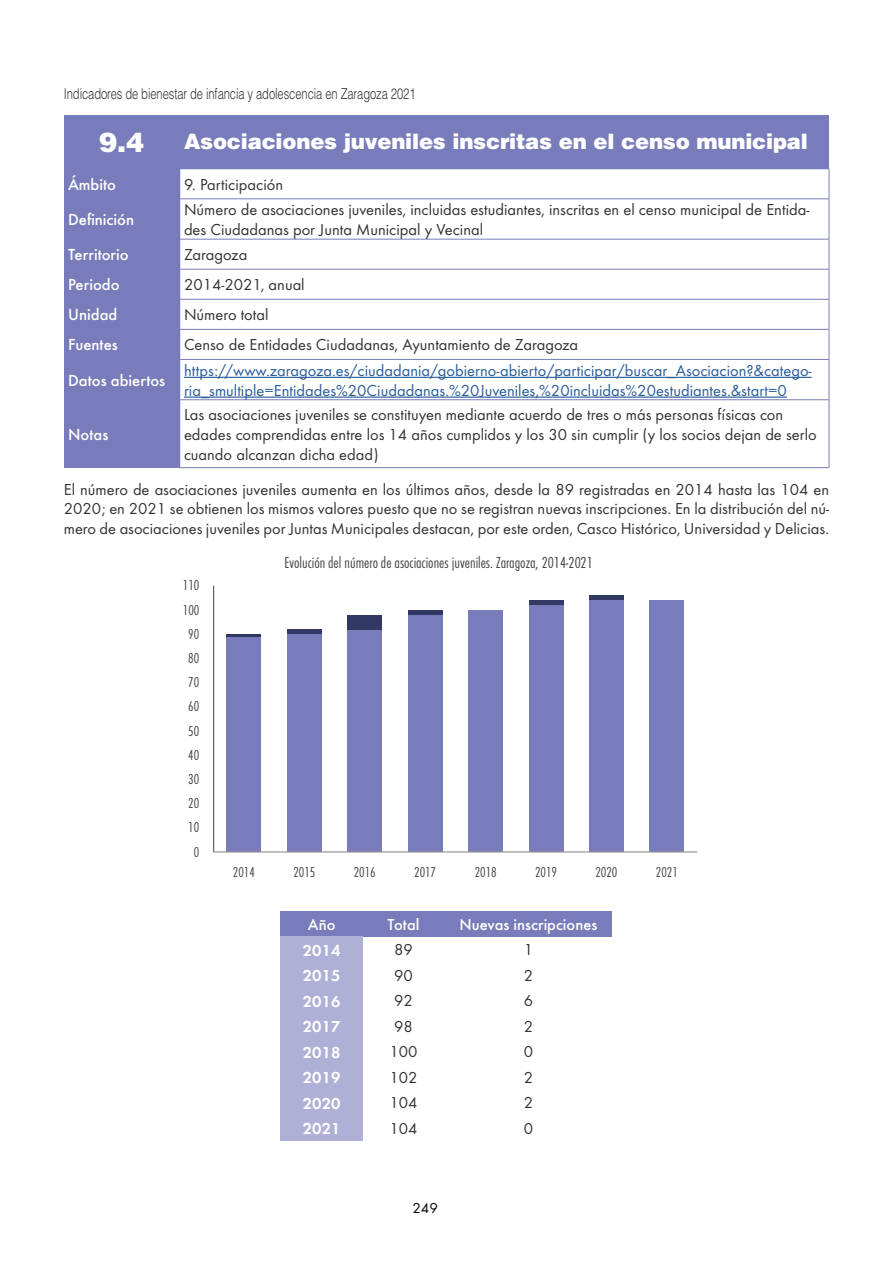
<style>
.page{position:relative;width:893px;height:1263px;background:#fff}
.page>*{position:absolute;margin:0;border:0;box-sizing:border-box;transform-origin:0 0}
.t1{font:900 27.3px "Helvetica LT Std";color:#fff}
.t2{font:900 21.15px "Helvetica LT Std";letter-spacing:-.01em;color:#fff}
.t3{font:500 16.65px "Futura Round";color:#fff}
.t4{font:16.5px/25.5px "Futura Round";color:#323232}
.t5{font:16.5px/19.8px "Futura Round";color:#275b9b}
.t6{font:300 16.5px "Futura Round Cond";color:#414141}
.t7{font:600 16.5px "Futura Round";color:#fff}
.t8{font:500 16.5px "Futura Round";color:#fff}
.t9{font:300 15px "Helvetica LT Std";letter-spacing:-.01em;color:#323232;scale:.75 1}
.t10{font:300 15px "Futura Round Cond";letter-spacing:-.005em;color:#414141}
.t11{font:15px "Futura Round";color:#000}
</style>
<div class="page">
<div style="left:64px;top:115px;width:116px;height:54px;background:#797cba"></div>
<div style="left:180px;top:115px;width:649px;height:54px;background:#797cba"></div>
<div style="left:64px;top:169px;width:116px;height:30px;background:#797cba"></div>
<div style="left:64px;top:199px;width:116px;height:40px;background:#797cba"></div>
<div style="left:64px;top:239px;width:116px;height:30px;background:#797cba"></div>
<div style="left:64px;top:269px;width:116px;height:30px;background:#797cba"></div>
<div style="left:64px;top:299px;width:116px;height:30px;background:#797cba"></div>
<div style="left:64px;top:329px;width:116px;height:30px;background:#797cba"></div>
<div style="left:64px;top:359px;width:116px;height:41px;background:#797cba"></div>
<div style="left:64px;top:400px;width:116px;height:68px;background:#797cba"></div>
<hr style="left:179px;top:239px;width:650px;height:1px;background:#797cba">
<hr style="left:179px;top:329px;width:650px;height:1px;background:#797cba">
<hr style="left:179px;top:359px;width:650px;height:1px;background:#797cba">
<hr style="left:179px;top:399px;width:650px;height:1px;background:#797cba">
<hr style="left:179px;top:467px;width:650px;height:1px;background:#797cba">
<hr style="left:829px;top:169px;width:1px;height:30px;background:#797cba">
<hr style="left:829px;top:199px;width:1px;height:40px;background:#797cba">
<hr style="left:829px;top:239px;width:1px;height:30px;background:#797cba">
<hr style="left:829px;top:299px;width:1px;height:30px;background:#797cba">
<hr style="left:829px;top:329px;width:1px;height:30px;background:#797cba">
<hr style="left:829px;top:359px;width:1px;height:41px;background:#797cba">
<hr style="left:829px;top:400px;width:1px;height:67px;background:#797cba">
<hr style="left:179px;top:269px;width:650px;height:1px;background:#797cba">
<hr style="left:179px;top:299px;width:650px;height:1px;background:#797cba">
<hr style="left:829px;top:269px;width:1px;height:30px;background:#797cba">
<hr style="left:179px;top:198px;width:650px;height:1px;background:#797cba">
<hr style="left:184px;top:377px;width:628px;height:1px;background:#275b9b">
<hr style="left:184px;top:397px;width:603px;height:1px;background:#275b9b">
<div style="left:281px;top:911px;width:82px;height:25px;background:#797cba"></div>
<div style="left:363px;top:911px;width:81px;height:25px;background:#797cba"></div>
<div style="left:444px;top:911px;width:168px;height:25px;background:#797cba"></div>
<div style="left:281px;top:936px;width:82px;height:26px;background:#afb0d6"></div>
<div style="left:281px;top:962px;width:82px;height:25px;background:#afb0d6"></div>
<div style="left:281px;top:987px;width:82px;height:26px;background:#afb0d6"></div>
<div style="left:281px;top:1013px;width:82px;height:26px;background:#afb0d6"></div>
<div style="left:281px;top:1039px;width:82px;height:25px;background:#afb0d6"></div>
<div style="left:281px;top:1064px;width:82px;height:26px;background:#afb0d6"></div>
<div style="left:281px;top:1090px;width:82px;height:25px;background:#afb0d6"></div>
<div style="left:281px;top:1115px;width:82px;height:26px;background:#afb0d6"></div>
<div style="left:650px;top:600px;width:34px;height:252px;background:#797cba"></div>
<div style="left:589px;top:600px;width:35px;height:252px;background:#797cba"></div>
<div style="left:529px;top:605px;width:34px;height:247px;background:#797cba"></div>
<div style="left:468px;top:610px;width:35px;height:242px;background:#797cba"></div>
<div style="left:408px;top:615px;width:34px;height:237px;background:#797cba"></div>
<div style="left:348px;top:629px;width:34px;height:223px;background:#797cba"></div>
<div style="left:287px;top:634px;width:35px;height:218px;background:#797cba"></div>
<div style="left:227px;top:637px;width:34px;height:215px;background:#797cba"></div>
<hr style="left:227px;top:634px;width:34px;height:3px;background:#313863">
<div style="left:287px;top:629px;width:35px;height:5px;background:#313863"></div>
<div style="left:348px;top:615px;width:34px;height:14px;background:#313863"></div>
<div style="left:408px;top:610px;width:34px;height:5px;background:#313863"></div>
<div style="left:529px;top:600px;width:34px;height:5px;background:#313863"></div>
<div style="left:589px;top:595px;width:35px;height:5px;background:#313863"></div>
<hr style="left:213px;top:586px;width:1px;height:266px;background:#414141">
<hr style="left:214px;top:851px;width:483px;height:1px;background:#8f8f8f">
<p class="t9" style="left:64px;top:84px;width:471px">Indicadores de bienestar de infancia y adolescencia en Zaragoza 2021</p>
<p class="t1" style="left:99px;top:124px;width:46px">9.4</p>
<p class="t2" style="left:184px;top:128px;width:625px">Asociaciones juveniles inscritas en el censo municipal</p>
<p class="t3" style="left:68px;top:172px;width:49px">Ámbito</p>
<p class="t4" style="left:184px;top:170px;width:101px">9. Participación</p>
<p class="t3" style="left:68px;top:207px;width:68px">Defnición</p>
<p class="t4" style="left:184px;top:199px;width:627px;line-height:19.8px">Número de asociaciones juveniles, incluidas estudiantes, inscritas en el censo municipal de Entida&shy;des Ciudadanas por Junta Municipal y Vecinal</p>
<p class="t3" style="left:68px;top:242px;width:62px">Territorio</p>
<p class="t4" style="left:184px;top:241px;width:65px">Zaragoza</p>
<p class="t3" style="left:68px;top:272px;width:53px">Periodo</p>
<p class="t4" style="left:184px;top:271px;width:122px">2014-2021, anual</p>
<p class="t3" style="left:68px;top:303px;width:51px">Unidad</p>
<p class="t4" style="left:184px;top:301px;width:86px">Número total</p>
<p class="t3" style="left:68px;top:333px;width:51px">Fuentes</p>
<p class="t4" style="left:184px;top:331px;width:396px">Censo de Entidades Ciudadanas, Ayuntamiento de Zaragoza</p>
<p class="t3" style="left:68px;top:368px;width:99px">Datos abiertos</p>
<p class="t5" style="left:184px;top:359px;width:629px">https://www.zaragoza.es/ciudadania/gobierno-abierto/participar/buscar_Asociacion?&amp;catego&shy;ria_smultiple=Entidades%20Ciudadanas.%20Juveniles,%20incluidas%20estudiantes.&amp;start=0</p>
<p class="t3" style="left:68px;top:422px;width:42px">Notas</p>
<p class="t4" style="left:184px;top:403px;width:634px;line-height:19.8px">Las asociaciones juveniles se constituyen mediante acuerdo de tres o más personas físicas con edades comprendidas entre los 14 años cumplidos y los 30 sin cumplir (y los socios dejan de serlo cuando alcanzan dicha edad)</p>
<p class="t4" style="left:64px;top:478px;width:767px;line-height:19.8px;text-align:justify">El número de asociaciones juveniles aumenta en los últimos años, desde la 89 registradas en 2014 hasta las 104 en 2020; en 2021 se obtienen los mismos valores puesto que no se registran nuevas inscripciones. En la distribución del nú&shy;mero de asociaciones juveniles por Juntas Municipales destacan, por este orden, Casco Histórico, Universidad y Delicias.</p>
<p class="t6" style="left:284px;top:552px;width:310px">Evolución del número de asociaciones juveniles. Zaragoza, 2014-2021</p>
<p class="t10" style="left:183px;top:575px;width:18px">110</p>
<p class="t10" style="left:183px;top:600px;width:18px">100</p>
<p class="t10" style="left:188px;top:624px;width:13px">90</p>
<p class="t10" style="left:188px;top:648px;width:13px">80</p>
<p class="t10" style="left:188px;top:672px;width:13px">70</p>
<p class="t10" style="left:188px;top:696px;width:13px">60</p>
<p class="t10" style="left:188px;top:721px;width:13px">50</p>
<p class="t10" style="left:188px;top:745px;width:13px">40</p>
<p class="t10" style="left:188px;top:769px;width:13px">30</p>
<p class="t10" style="left:188px;top:793px;width:12px">20</p>
<p class="t10" style="left:188px;top:817px;width:13px">10</p>
<p class="t10" style="left:194px;top:842px;width:7px">0</p>
<p class="t10" style="left:233px;top:862px;width:23px">2014</p>
<p class="t10" style="left:293px;top:862px;width:23px">2015</p>
<p class="t10" style="left:354px;top:862px;width:23px">2016</p>
<p class="t10" style="left:414px;top:862px;width:23px">2017</p>
<p class="t10" style="left:475px;top:862px;width:23px">2018</p>
<p class="t10" style="left:535px;top:862px;width:23px">2019</p>
<p class="t10" style="left:595px;top:862px;width:23px">2020</p>
<p class="t10" style="left:656px;top:862px;width:23px">2021</p>
<p class="t8" style="left:308px;top:912px;width:29px">Año</p>
<p class="t8" style="left:388px;top:912px;width:33px">Total</p>
<p class="t8" style="left:459px;top:912px;width:139px">Nuevas inscripciones</p>
<p class="t7" style="left:303px;top:938px;width:39px">2014</p>
<p class="t4" style="left:389px;top:936px;width:30px">89<br>90<br>92<br>98<br>100<br>102<br>104<br>104</p>
<p class="t4" style="left:524px;top:936px;width:11px;text-align:justify">1<br>2<br>6<br>2<br>0<br>2<br>2<br>0</p>
<p class="t7" style="left:303px;top:963px;width:39px">2015</p>
<p class="t7" style="left:303px;top:989px;width:39px">2016</p>
<p class="t7" style="left:303px;top:1014px;width:39px">2017</p>
<p class="t7" style="left:303px;top:1040px;width:39px">2018</p>
<p class="t7" style="left:303px;top:1065px;width:39px">2019</p>
<p class="t7" style="left:303px;top:1091px;width:39px">2020</p>
<p class="t7" style="left:303px;top:1116px;width:39px">2021</p>
<p class="t11" style="left:412px;top:1197px;width:27px">249</p>
</div>
